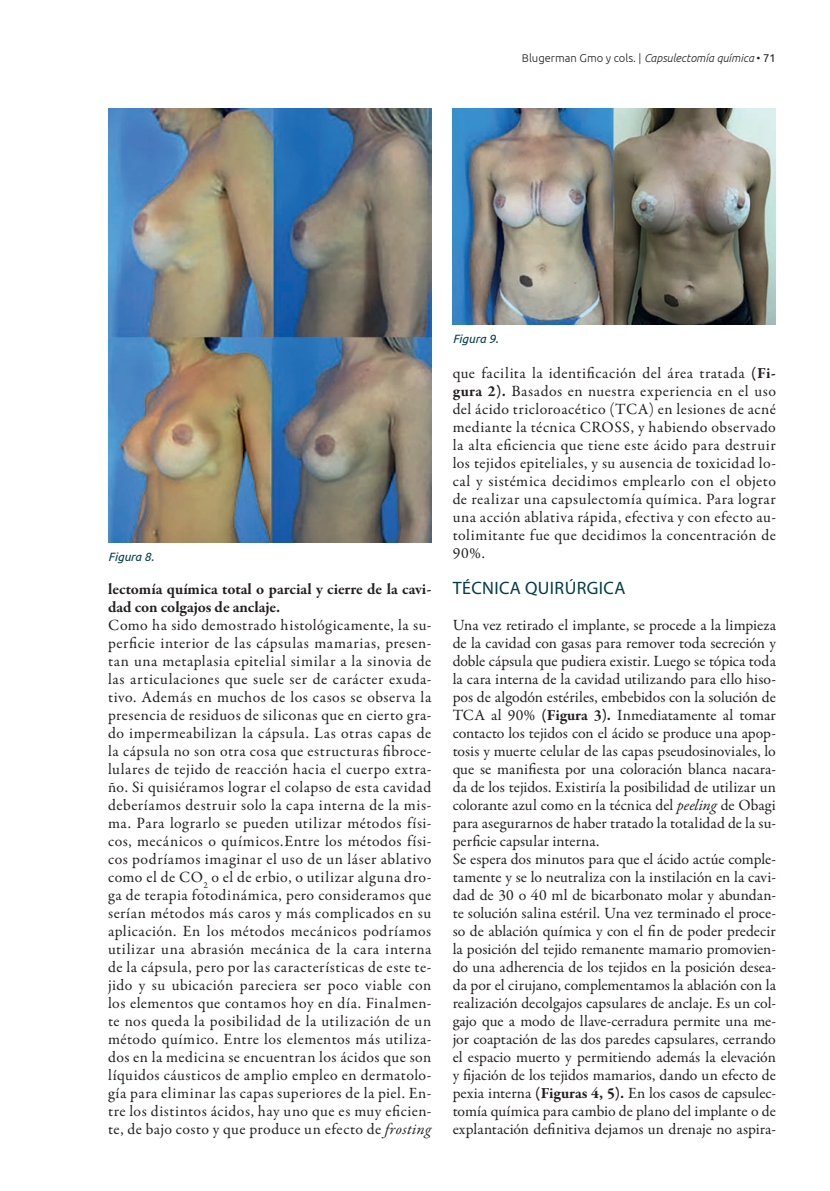
<style>
.page{position:relative;width:830px;height:1191px;background:#fff}
.page>*{position:absolute;margin:0;border:0;box-sizing:border-box;transform-origin:0 0}
.t1{font:18px "Myriad Pro";letter-spacing:.02em;color:#023d4a}
.t2{font:15.75px/18px "Garamond Premr Pro";color:#231f20;text-align:justify}
.t3{font:700 15.75px/18px "Garamond Premr Pro";color:#231f20}
.t4{font:italic 12px "Ubuntu";color:#023d4a}
.t5{font:300 11.25px "Ubuntu";color:#231f20}
.s1{font-style:italic}
.s2{font-weight:400}
.s3{font-weight:700}
</style>
<div class="page">
<img style="left:108px;top:108px;width:323px;height:434px">
<img style="left:452px;top:108px;width:323px;height:216px">
<p class="t5" style="left:521px;top:51px;width:255px">Blugerman Gmo y cols. | <span class="s1">Capsulectomía química</span> • <span class="s2">71</span></p>
<p class="t4" style="left:108px;top:549px;width:47px">Figura 8.</p>
<p class="t3" style="left:108px;top:580px;width:324px">lectomía química total o parcial y cierre de la cavi&shy;dad con colgajos de anclaje.</p>
<p class="t2" style="left:108px;top:616px;width:324px">Como ha sido demostrado histológicamente, la su&shy;perficie interior de las cápsulas mamarias, presen&shy;tan una metaplasia epitelial similar a la sinovia de las articulaciones que suele ser de carácter exuda&shy;tivo. Además en muchos de los casos se observa la presencia de residuos de siliconas que en cierto gra&shy;do impermeabilizan la cápsula. Las otras capas de la cápsula no son otra cosa que estructuras fibroce&shy;lulares de tejido de reacción hacia el cuerpo extra&shy;ño. Si quisiéramos lograr el colapso de esta cavidad deberíamos destruir solo la capa interna de la mis&shy;ma. Para lograrlo se pueden utilizar métodos físi&shy;cos, mecánicos o químicos.Entre los métodos físi&shy;cos podríamos imaginar el uso de un láser ablativo como el de CO<sub>2</sub> o el de erbio, o utilizar alguna dro&shy;ga de terapia fotodinámica, pero consideramos que serían métodos más caros y más complicados en su aplicación. En los métodos mecánicos podríamos utilizar una abrasión mecánica de la cara interna de la cápsula, pero por las características de este te&shy;jido y su ubicación pareciera ser poco viable con los elementos que contamos hoy en día. Finalmen&shy;te nos queda la posibilidad de la utilización de un método químico. Entre los elementos más utiliza&shy;dos en la medicina se encuentran los ácidos que son líquidos cáusticos de amplio empleo en dermatolo&shy;gía para eliminar las capas superiores de la piel. En&shy;tre los distintos ácidos, hay uno que es muy eficien&shy;te, de bajo costo y que produce un efecto de <span class="s1">frosting</span></p>
<p class="t4" style="left:452px;top:331px;width:47px">Figura 9.</p>
<p class="t2" style="left:452px;top:364px;width:324px">que facilita la identificación del área tratada <span class="s3">(Fi&shy;gura 2).</span> Basados en nuestra experiencia en el uso del ácido tricloroacético (TCA) en lesiones de acné mediante la técnica CROSS, y habiendo observado la alta eficiencia que tiene este ácido para destruir los tejidos epiteliales, y su ausencia de toxicidad lo&shy;cal y sistémica decidimos emplearlo con el objeto de realizar una capsulectomía química. Para lograr una acción ablativa rápida, efectiva y con efecto au&shy;tolimitante fue que decidimos la concentración de 90%.</p>
<p class="t1" style="left:452px;top:577px;width:174px">TÉCNICA QUIRÚRGICA</p>
<p class="t2" style="left:452px;top:616px;width:325px;text-align:left">Una vez retirado el implante, se procede a la limpieza de la cavidad con gasas para remover toda secreción y doble cápsula que pudiera existir. Luego se tópica toda la cara interna de la cavidad utilizando para ello hiso&shy;pos de algodón estériles, embebidos con la solución de TCA al 90% <span class="s3">(Figura 3).</span> Inmediatamente al tomar contacto los tejidos con el ácido se produce una apop&shy;tosis y muerte celular de las capas pseudosinoviales, lo que se manifiesta por una coloración blanca nacara&shy;da de los tejidos. Existiría la posibilidad de utilizar un colorante azul como en la técnica del <span class="s1">peeling</span> de Obagi para asegurarnos de haber tratado la totalidad de la su&shy;perficie capsular interna.<br>Se espera dos minutos para que el ácido actúe comple&shy;tamente y se lo neutraliza con la instilación en la cavi&shy;dad de 30 o 40 ml de bicarbonato molar y abundan&shy;te solución salina estéril. Una vez terminado el proce&shy;so de ablación química y con el fin de poder predecir la posición del tejido remanente mamario promovien&shy;do una adherencia de los tejidos en la posición desea&shy;da por el cirujano, complementamos la ablación con la realización decolgajos capsulares de anclaje. Es un col&shy;gajo que a modo de llave-cerradura permite una me&shy;jor coaptación de las dos paredes capsulares, cerrando el espacio muerto y permitiendo además la elevación y fijación de los tejidos mamarios, dando un efecto de pexia interna <span class="s3">(Figuras 4, 5).</span> En los casos de capsulec&shy;tomía química para cambio de plano del implante o de explantación definitiva dejamos un drenaje no aspira-</p>
</div>
